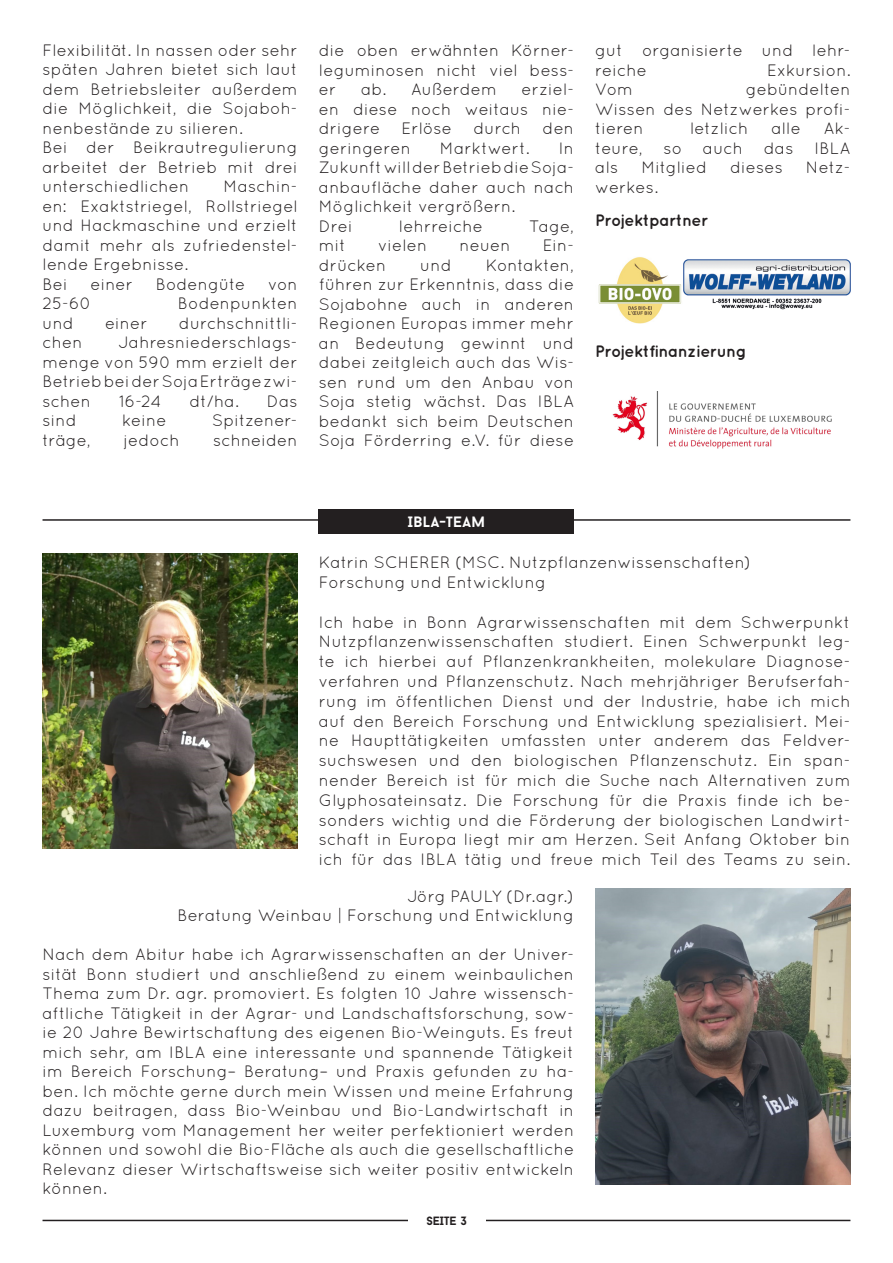
<style>
.page{position:relative;width:893px;height:1263px;background:#fff}
.page>*{position:absolute;margin:0;border:0;box-sizing:border-box;transform-origin:0 0}
.t1{font:16.5px/19.5px "Quicksand";letter-spacing:.01em;color:#231f20;text-align:justify}
.t2{font:700 16.5px "Quicksand";letter-spacing:-.03em;color:#231f20}
.Titel_schwarz_kescht{font:700 15px "Baron Neue";letter-spacing:.025em;color:#fff}
.Seitenzahl_Baron_Reg{font:700 12px "Baron Neue";color:#231f20}
</style>
<div class="page">
<hr style="left:43px;top:1220px;width:807px;height:1px;background:#231f20">
<img style="left:595px;top:888px;width:255px;height:296px">
<div style="left:408px;top:1216px;width:77px;height:9px;background:#fff"></div>
<hr style="left:43px;top:519px;width:807px;height:2px;background:#231f20">
<div style="left:319px;top:509px;width:255px;height:24px;background:#231f20"></div>
<img style="left:43px;top:553px;width:255px;height:295px">
<img style="left:683px;top:259px;width:168px;height:51px">
<img style="left:598px;top:257px;width:84px;height:66px">
<img style="left:612px;top:391px;width:220px;height:58px">
<p class="t1" style="left:43px;top:40px;width:257px">Flexibilität. In nassen oder sehr späten Jahren bietet sich laut dem Betriebsleiter außerdem die Möglichkeit, die Sojaboh&shy;nenbestände zu silieren.</p>
<p class="t1" style="left:43px;top:138px;width:257px">Bei der Beikrautregulierung arbeitet der Betrieb mit drei unterschiedlichen</p>
<p class="t1" style="left:43px;top:177px;width:257px;text-indent:181px">Maschin&shy;en: Exaktstriegel, Rollstriegel und Hackmaschine und erzielt damit mehr als zufriedenstel&shy;lende Ergebnisse.</p>
<p class="t1" style="left:43px;top:274px;width:27px">Bei</p>
<p class="t1" style="left:90px;top:274px;width:44px">einer</p>
<p class="t1" style="left:156px;top:274px;width:91px">Bodengüte</p>
<p class="t1" style="left:268px;top:274px;width:31px">von</p>
<p class="t1" style="left:43px;top:294px;width:51px">25-60</p>
<p class="t1" style="left:178px;top:294px;width:121px">Bodenpunkten</p>
<p class="t1" style="left:43px;top:313px;width:33px">und</p>
<p class="t1" style="left:105px;top:313px;width:44px">einer</p>
<p class="t1" style="left:179px;top:313px;width:120px">durchschnittli-</p>
<p class="t1" style="left:43px;top:333px;width:42px">chen</p>
<p class="t1" style="left:43px;top:333px;width:257px;text-indent:76px">Jahresniederschlags&shy;menge von 590 mm erzielt der Betrieb bei der Soja Erträge zwi&shy;schen</p>
<p class="t1" style="left:119px;top:391px;width:44px">16-24</p>
<p class="t1" style="left:190px;top:391px;width:51px">dt/ha.</p>
<p class="t1" style="left:267px;top:391px;width:32px">Das</p>
<p class="t1" style="left:43px;top:411px;width:36px">sind</p>
<p class="t1" style="left:122px;top:411px;width:46px">keine</p>
<p class="t1" style="left:212px;top:411px;width:87px">Spitzener-</p>
<p class="t1" style="left:43px;top:430px;width:50px">träge,</p>
<p class="t1" style="left:124px;top:430px;width:57px">jedoch</p>
<p class="t1" style="left:213px;top:430px;width:86px">schneiden</p>
<p class="t1" style="left:319px;top:40px;width:257px">die oben erwähnten Körner&shy;leguminosen nicht viel bess&shy;er</p>
<p class="t1" style="left:361px;top:79px;width:137px">ab. Außerdem</p>
<p class="t1" style="left:319px;top:79px;width:257px;text-indent:203px">erziel&shy;en diese noch weitaus nie&shy;drigere</p>
<p class="t1" style="left:402px;top:118px;width:52px">Erlöse</p>
<p class="t1" style="left:474px;top:118px;width:49px">durch</p>
<p class="t1" style="left:543px;top:118px;width:33px">den</p>
<p class="t1" style="left:319px;top:138px;width:93px">geringeren</p>
<p class="t1" style="left:440px;top:138px;width:91px">Marktwert.</p>
<p class="t1" style="left:319px;top:138px;width:257px;text-indent:240px">In Zukunft will der Betrieb die Soja&shy;anbaufläche daher auch nach Möglichkeit vergrößern.</p>
<p class="t1" style="left:319px;top:216px;width:35px">Drei</p>
<p class="t1" style="left:399px;top:216px;width:85px">lehrreiche</p>
<p class="t1" style="left:529px;top:216px;width:46px">Tage,</p>
<p class="t1" style="left:319px;top:235px;width:29px">mit</p>
<p class="t1" style="left:378px;top:235px;width:51px">vielen</p>
<p class="t1" style="left:459px;top:235px;width:53px">neuen</p>
<p class="t1" style="left:543px;top:235px;width:33px">Ein-</p>
<p class="t1" style="left:319px;top:255px;width:69px">drücken</p>
<p class="t1" style="left:420px;top:255px;width:33px">und</p>
<p class="t1" style="left:319px;top:255px;width:257px;text-indent:167px">Kontakten, führen zur Erkenntnis, dass die Sojabohne auch in anderen Regionen Europas immer mehr an Bedeutung gewinnt und dabei zeitgleich auch das Wis&shy;sen rund um den Anbau von Soja stetig wächst. Das IBLA bedankt sich beim Deutschen Soja Förderring e.V. für diese</p>
<p class="t1" style="left:595px;top:40px;width:257px">gut organisierte und lehr&shy;reiche</p>
<p class="t1" style="left:767px;top:60px;width:85px">Exkursion.</p>
<p class="t1" style="left:595px;top:79px;width:257px;text-indent:150px">gebündelten Wissen des Netzwerkes profi&shy;tieren</p>
<p class="t1" style="left:595px;top:79px;width:39px">Vom</p>
<p class="t1" style="left:690px;top:118px;width:60px">letzlich</p>
<p class="t1" style="left:771px;top:118px;width:31px">alle</p>
<p class="t1" style="left:824px;top:118px;width:28px">Ak-</p>
<p class="t1" style="left:595px;top:138px;width:49px">teure,</p>
<p class="t1" style="left:663px;top:138px;width:20px">so</p>
<p class="t1" style="left:703px;top:138px;width:42px">auch</p>
<p class="t1" style="left:764px;top:138px;width:31px">das</p>
<p class="t1" style="left:814px;top:138px;width:38px">IBLA</p>
<p class="t1" style="left:595px;top:157px;width:24px">als</p>
<p class="t1" style="left:641px;top:157px;width:67px">Mitglied</p>
<p class="t1" style="left:730px;top:157px;width:54px">dieses</p>
<p class="t1" style="left:806px;top:157px;width:46px">Netz-</p>
<p class="t1" style="left:595px;top:177px;width:64px">werkes.</p>
<p class="t2" style="left:595px;top:210px;width:115px">Projektpartner</p>
<p class="t2" style="left:595px;top:341px;width:153px">Projektfinanzierung</p>
<p class="Titel_schwarz_kescht" style="left:408px;top:512px;width:79px">IBLA-TEAM</p>
<p class="t1" style="left:319px;top:552px;width:434px">Katrin SCHERER (MSC. Nutzpflanzenwissenschaften)</p>
<p class="t1" style="left:319px;top:572px;width:228px">Forschung und Entwicklung</p>
<p class="t1" style="left:319px;top:612px;width:533px">Ich habe in Bonn Agrarwissenschaften mit dem Schwerpunkt Nutzpflanzenwissenschaften studiert. Einen Schwerpunkt leg&shy;te ich hierbei auf Pflanzenkrankheiten, molekulare Diagnose&shy;verfahren und Pflanzenschutz. Nach mehrjähriger Berufserfah&shy;rung im öffentlichen Dienst und der Industrie, habe ich mich auf den Bereich Forschung und Entwicklung spezialisiert. Mei&shy;ne Haupttätigkeiten umfassten unter anderem das Feldver&shy;suchswesen und den biologischen Pflanzenschutz. Ein span&shy;nender Bereich ist für mich die Suche nach Alternativen zum Glyphosateinsatz. Die Forschung für die Praxis finde ich be&shy;sonders wichtig und die Förderung der biologischen Landwirt&shy;schaft in Europa liegt mir am Herzen. Seit Anfang Oktober bin ich für das IBLA tätig und freue mich Teil des Teams zu sein.</p>
<p class="t1" style="left:407px;top:886px;width:168px">Jörg PAULY (Dr.agr.)</p>
<p class="t1" style="left:177px;top:905px;width:398px">Beratung Weinbau | Forschung und Entwicklung</p>
<p class="t1" style="left:43px;top:944px;width:533px">Nach dem Abitur habe ich Agrarwissenschaften an der Univer&shy;sität Bonn studiert und anschließend zu einem weinbaulichen Thema zum Dr. agr. promoviert. Es folgten 10 Jahre wissensch&shy;aftliche Tätigkeit in der Agrar- und Landschaftsforschung, sow&shy;ie 20 Jahre Bewirtschaftung des eigenen Bio-Weinguts. Es freut mich sehr, am IBLA eine interessante und spannende Tätigkeit im Bereich Forschung– Beratung– und Praxis gefunden zu ha&shy;ben. Ich möchte gerne durch mein Wissen und meine Erfahrung dazu beitragen, dass Bio-Weinbau und Bio-Landwirtschaft in Luxemburg vom Management her weiter perfektioniert werden können und sowohl die Bio-Fläche als auch die gesellschaftliche Relevanz dieser Wirtschaftsweise sich weiter positiv entwickeln können.</p>
<p class="Seitenzahl_Baron_Reg" style="left:426px;top:1213px;width:42px">SEITE 3</p>
</div>
